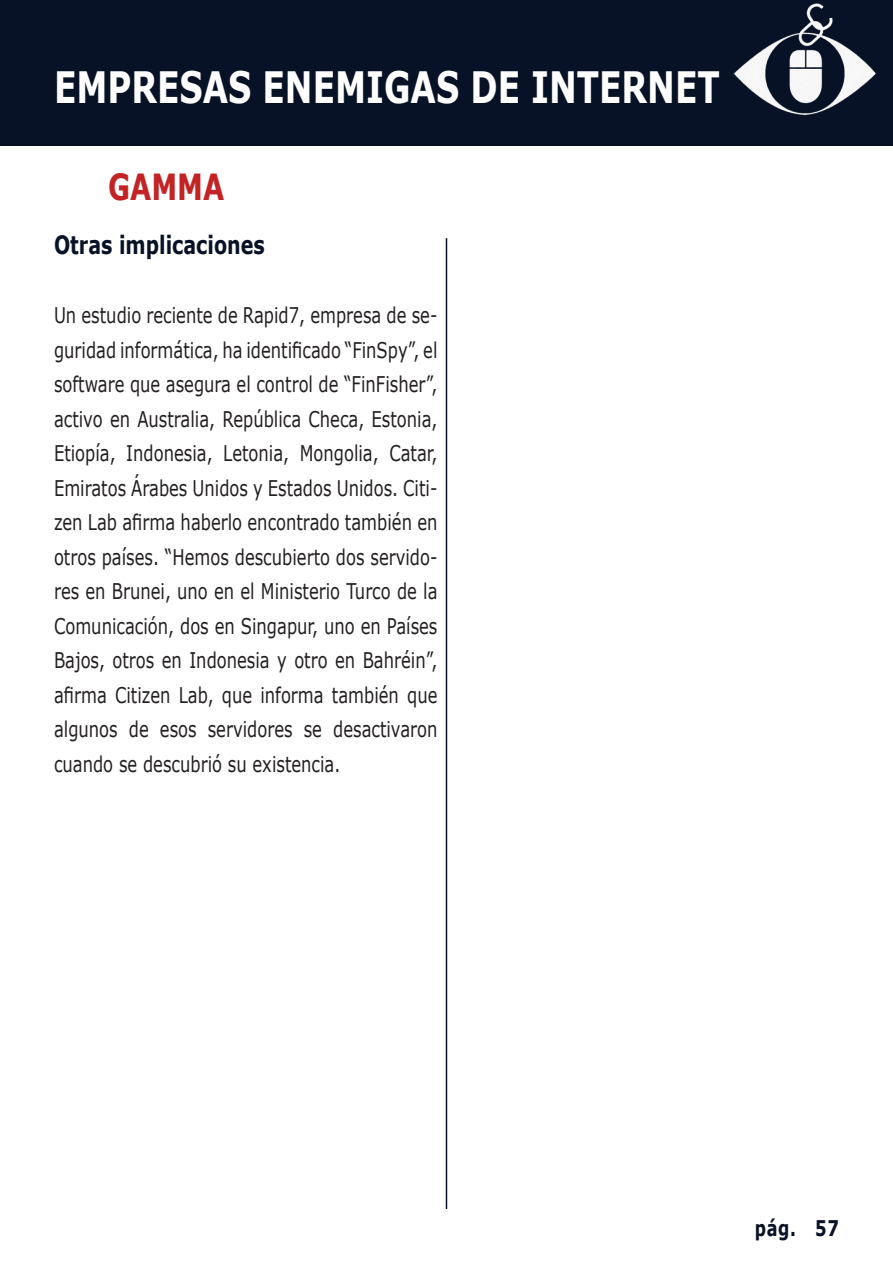
<style>
.page{position:relative;width:893px;height:1263px;background:#fff}
.page>*{position:absolute;margin:0;border:0;box-sizing:border-box;transform-origin:0 0}
.t1{font:700 43.2px "Verdana";color:#fff;scale:.76 1}
.t2{font:700 36px "Verdana";color:#c32325;scale:.76 1}
.titular_azul{font:700 25.2px "Verdana";color:#071226;scale:.76 1}
.Estilo_de_párrafo_1{font:21.6px/34.5px "Verdana";color:#231f20;text-align:justify;scale:.76 1}
.t3{font:700 21.6px "Verdana";color:#071226;scale:.75 1}
</style>
<div class="page">
<hr style="left:446px;top:238px;width:1px;height:971px;background:#071226">
<div style="left:0;top:0;width:893px;height:145px;background:#071226"></div>
<img style="left:510px;top:3px;width:383px;height:143px">
<p class="t1" style="left:54px;top:59px;width:877px">EMPRESAS ENEMIGAS DE INTERNET</p>
<p class="t2" style="left:108px;top:163px;width:154px">GAMMA</p>
<p class="titular_azul" style="left:54px;top:229px;width:279px">Otras implicaciones</p>
<p class="Estilo_de_párrafo_1" style="left:54px;top:298px;width:506px">Un estudio reciente de Rapid7, empresa de se&shy;guridad informática, ha identificado “FinSpy”, el software que asegura el control de “FinFisher”, activo en Australia, República Checa, Estonia, Etiopía, Indonesia, Letonia, Mongolia, Catar, Emiratos Árabes Unidos y Estados Unidos. Citi&shy;zen Lab afirma haberlo encontrado también en otros países. “Hemos descubierto dos servido&shy;res en Brunei, uno en el Ministerio Turco de la Comunicación, dos en Singapur, uno en Países Bajos, otros en Indonesia y otro en Bahréin”, afirma Citizen Lab, que informa también que algunos de esos servidores se desactivaron cuando se descubrió su existencia.</p>
<p class="t3" style="left:755px;top:1213px;width:114px">pág. 57</p>
</div>
